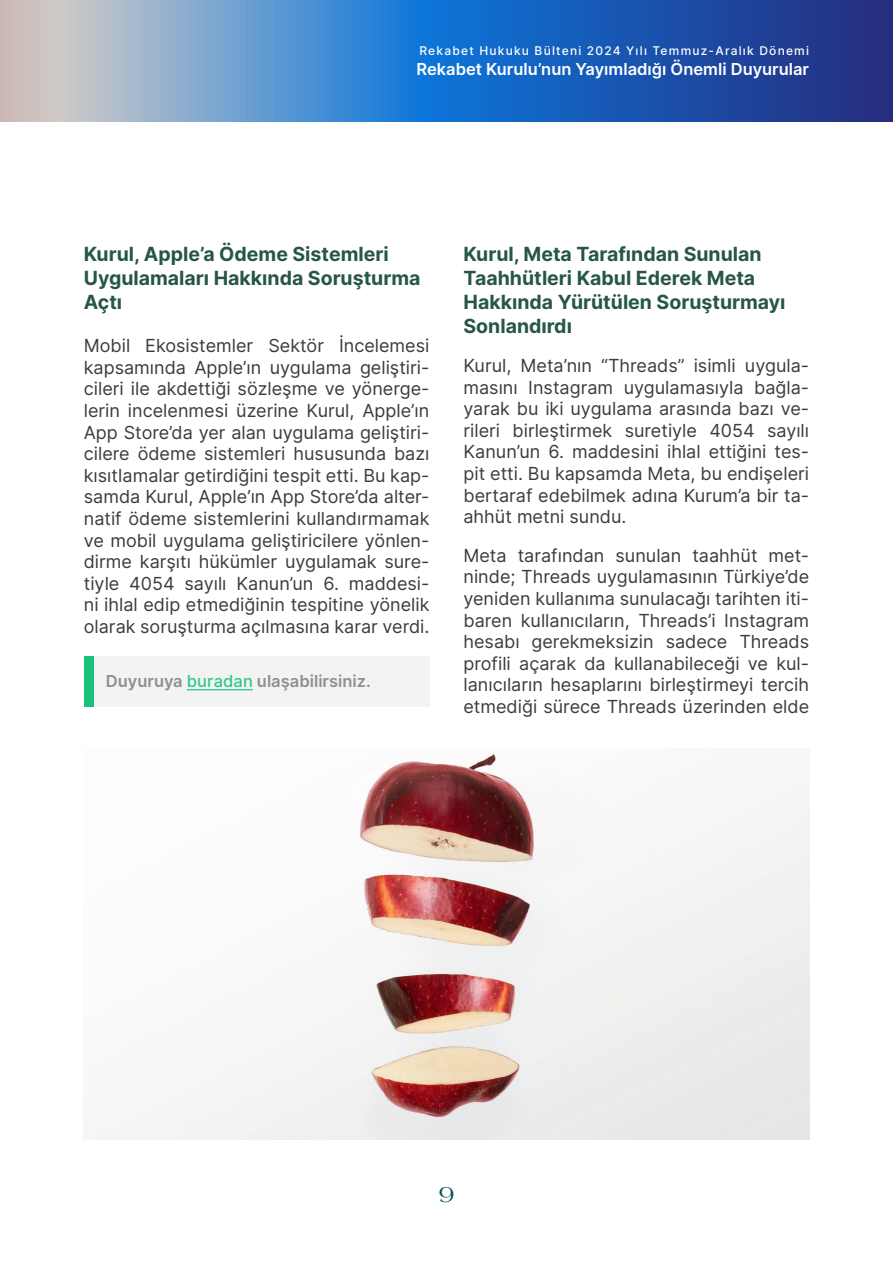
<style>
.page{position:relative;width:893px;height:1263px;background:#fff}
.page>*{position:absolute;margin:0;border:0;box-sizing:border-box;transform-origin:0 0}
.t1{font:24px "Americana Std FUHA Regular";color:#025850}
.t2{font:700 19.5px/24px "Inter";color:#265744}
.t3{font:18px/21.6px "Inter";color:#3c3c3b;text-align:justify}
.t4{font:600 16.5px "Inter";color:#fff}
.t5{font:600 16.5px "Inter";color:#8f8f8f}
.t6{font:500 12px "Inter";letter-spacing:.1em;color:#fff}
.s1{font-weight:500;color:#2ec988}
</style>
<div class="page">
<svg style="left:0;top:0;width:893px;height:121px;background:#4878bb"></svg>
<div style="left:93px;top:656px;width:336px;height:50px;background:#f3f3f3"></div>
<hr style="left:187px;top:689px;width:66px;height:1px;background:#2ec988">
<div style="left:84px;top:656px;width:10px;height:50px;background:#17c37b"></div>
<img style="left:95px;top:753px;width:714px;height:387px">
<p class="t6" style="left:419px;top:42px;width:391px">Rekabet Hukuku Bülteni 2024 Yılı Temmuz-Aralık Dönemi</p>
<p class="t4" style="left:416px;top:57px;width:394px">Rekabet Kurulu’nun Yayımladığı Önemli Duyurular</p>
<p class="t2" style="left:84px;top:242px;width:338px">Kurul, Apple’a Ödeme Sistemleri<br>Uygulamaları Hakkında Soruşturma<br>Açtı</p>
<p class="t3" style="left:84px;top:334px;width:347px">Mobil Ekosistemler Sektör İncelemesi kapsamında Apple’ın uygulama geliştiri&shy;cileri ile akdettiği sözleşme ve yönerge&shy;lerin incelenmesi üzerine Kurul, Apple’ın App Store’da yer alan uygulama geliştiri&shy;cilere ödeme sistemleri hususunda bazı kısıtlamalar getirdiğini tespit etti. Bu kap&shy;samda Kurul, Apple’ın App Store’da alter&shy;natif ödeme sistemlerini kullandırmamak ve mobil uygulama geliştiricilere yönlen&shy;dirme karşıtı hükümler uygulamak sure&shy;tiyle 4054 sayılı Kanun’un 6. maddesi&shy;ni ihlal edip etmediğinin tespitine yönelik olarak soruşturma açılmasına karar verdi.</p>
<p class="t5" style="left:106px;top:669px;width:267px">Duyuruya <span class="s1">buradan</span> ulaşabilirsiniz.</p>
<p class="t2" style="left:463px;top:242px;width:323px">Kurul, Meta Tarafından Sunulan<br>Taahhütleri Kabul Ederek Meta<br>Hakkında Yürütülen Soruşturmayı<br>Sonlandırdı</p>
<p class="t3" style="left:463px;top:354px;width:347px">Kurul, Meta’nın “Threads” isimli uygula&shy;masını Instagram uygulamasıyla bağla&shy;yarak bu iki uygulama arasında bazı ve&shy;rileri birleştirmek suretiyle 4054 sayılı Kanun’un 6. maddesini ihlal ettiğini tes&shy;pit etti. Bu kapsamda Meta, bu endişeleri bertaraf edebilmek adına Kurum’a bir ta&shy;ahhüt metni sundu.</p>
<p class="t3" style="left:463px;top:544px;width:347px">Meta tarafından sunulan taahhüt met&shy;ninde; Threads uygulamasının Türkiye’de yeniden kullanıma sunulacağı tarihten iti&shy;baren kullanıcıların, Threads’i Instagram hesabı gerekmeksizin sadece Threads profili açarak da kullanabileceği ve kul&shy;lanıcıların hesaplarını birleştirmeyi tercih etmediği sürece Threads üzerinden elde</p>
<h1 class="t1" style="left:439px;top:1177px;width:17px">9</h1>
</div>
